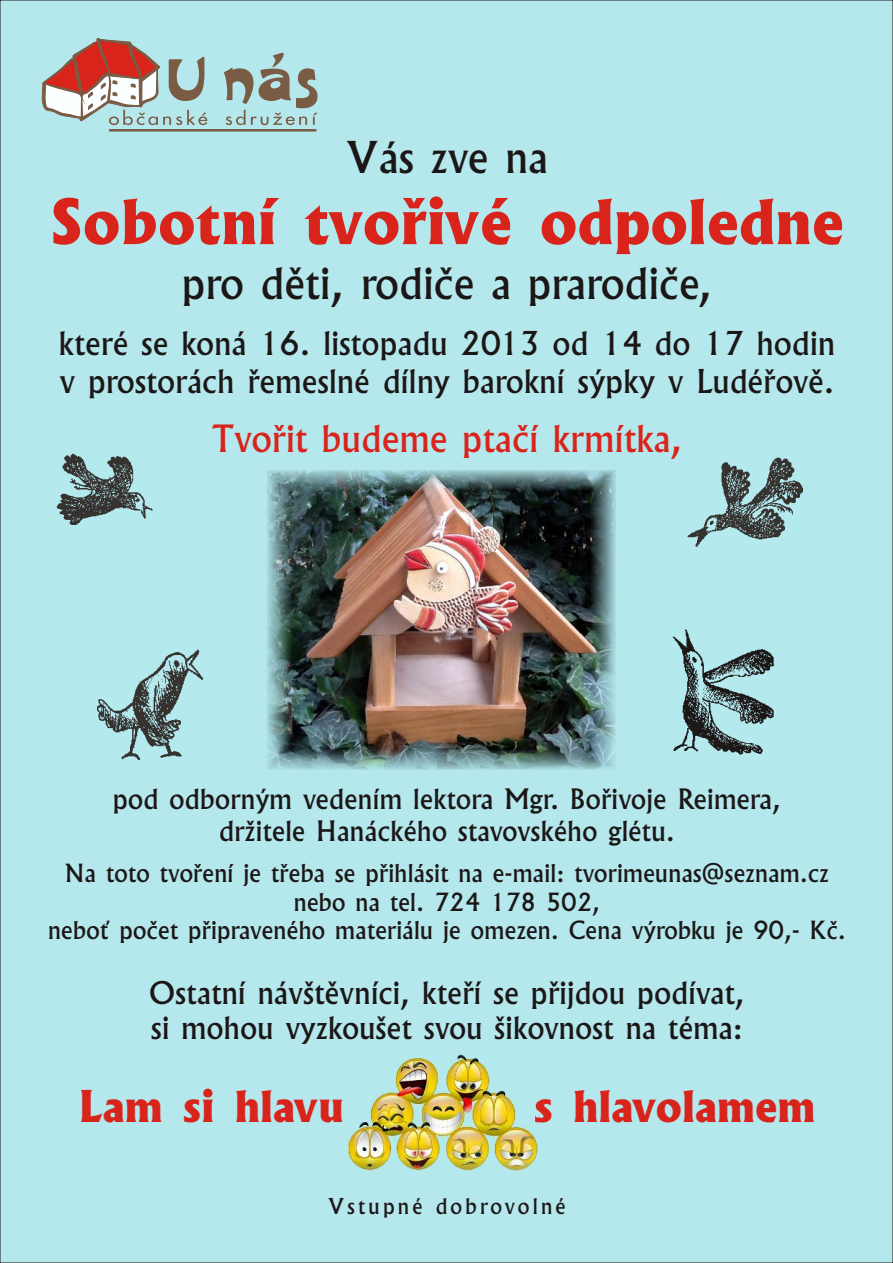
<style>
.page{position:relative;width:893px;height:1263px;background:#b5e8ed}
.page>*{position:absolute;margin:0;border:0;box-sizing:border-box;transform-origin:0 0}
.t1{font:800 60px "Albertus";letter-spacing:.02em;color:#d9241c}
.t2{font:500 42px "Albertus";letter-spacing:.015em;color:#1c1717}
.t3{font:800 42px "Albertus";letter-spacing:.02em;color:#d9241c}
.t4{font:500 36px "Albertus";letter-spacing:.015em;color:#d9241c}
.t5{font:500 31.5px/37.3px "Albertus";letter-spacing:.015em;color:#1c1717}
.t6{font:500 30px/35.5px "Albertus";letter-spacing:.015em;color:#1c1717}
.t7{font:500 27px/32px "Albertus";letter-spacing:.015em;color:#1c1717;text-align:center}
.t8{font:500 24px/28.5px "Albertus";letter-spacing:.015em;color:#1c1717;text-align:center}
.t9{font:500 21px "Albertus";letter-spacing:.155em;color:#1c1717}
</style>
<div class="page">
<svg style="left:40px;top:38px;width:278px;height:105px;background:#b2bebd"></svg>
<hr style="left:110px;top:129px;width:205px;height:3px;background:#7a5c45">
<img style="left:266px;top:471px;width:350px;height:300px">
<img style="left:348px;top:1054px;width:190px;height:117px">
<img style="left:54px;top:452px;width:100px;height:73px">
<img style="left:684px;top:456px;width:118px;height:95px">
<img style="left:670px;top:626px;width:107px;height:130px">
<img style="left:92px;top:642px;width:119px;height:122px">
<h2 class="t2" style="left:346px;top:141px;width:203px">Vás zve na</h2>
<h1 class="t1" style="left:50px;top:198px;width:795px">Sobotní tvořivé odpoledne</h1>
<h2 class="t2" style="left:182px;top:267px;width:531px">pro děti, rodiče a prarodiče,</h2>
<h3 class="t5" style="left:59px;top:327px;width:778px">které se koná 16. listopadu 2013 od 14 do 17 hodin v prostorách řemeslné dílny barokní sýpky v Ludéřově.</h3>
<h3 class="t4" style="left:211px;top:424px;width:472px">Tvořit budeme ptačí krmítka,</h3>
<p class="t7" style="left:113px;top:785px;width:670px">pod odborným vedením lektora Mgr. Bořivoje Reimera, držitele Hanáckého stavovského glétu.</p>
<p class="t8" style="left:48px;top:861px;width:799px">Na toto tvoření je třeba se přihlásit na e-mail: tvorimeunas@seznam.cz nebo na tel. 724 178 502,<br>neboť počet připraveného materiálu je omezen. Cena výrobku je 90,- Kč.</p>
<p class="t6" style="left:149px;top:977px;width:597px">Ostatní návštěvníci, kteří se přijdou podívat, si mohou vyzkoušet svou šikovnost na téma:</p>
<h2 class="t3" style="left:79px;top:1090px;width:266px">Lam si hlavu</h2>
<h2 class="t3" style="left:535px;top:1090px;width:282px">s hlavolamem</h2>
<p class="t9" style="left:328px;top:1198px;width:239px">Vstupné dobrovolné</p>
</div>
